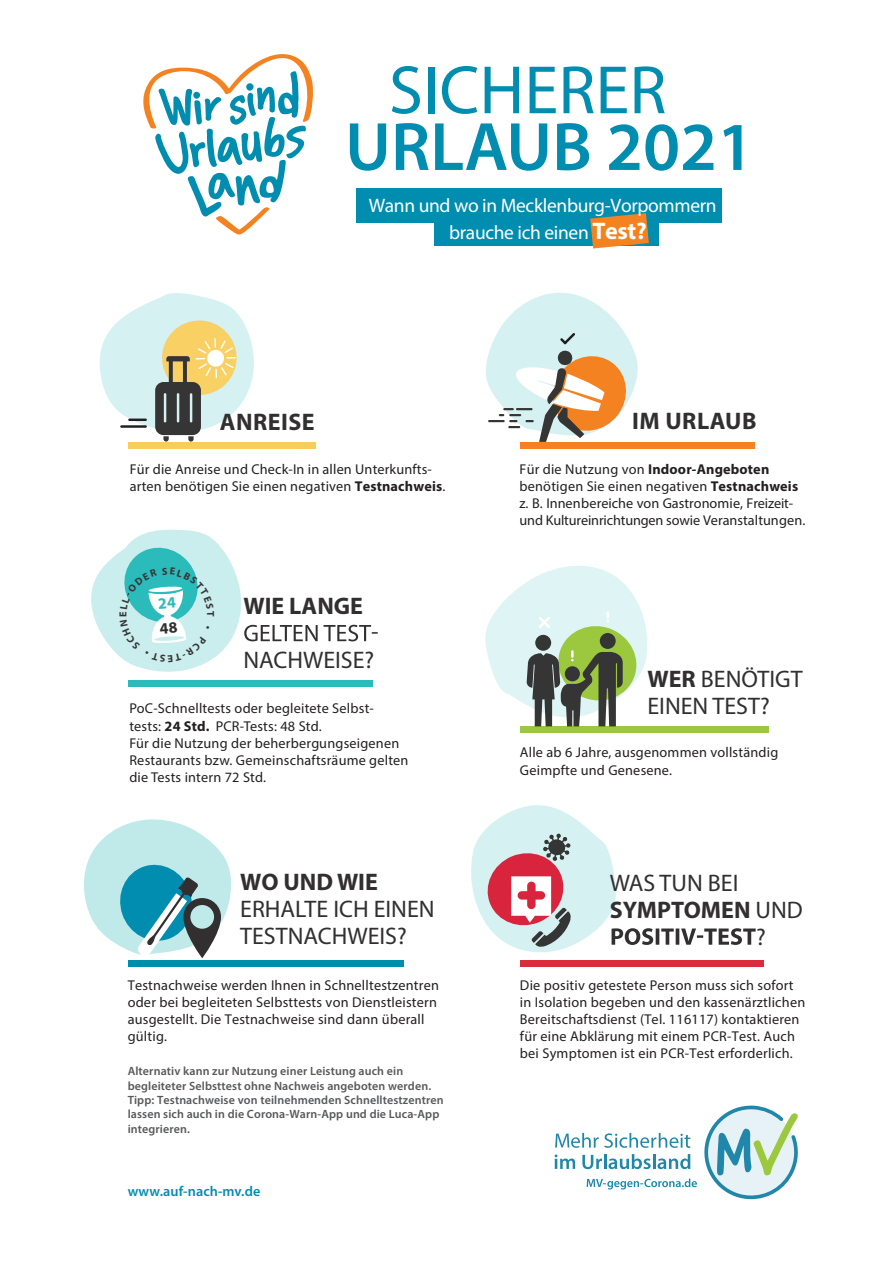
<style>
.page{position:relative;width:893px;height:1263px;background:#fff}
.page>*{position:absolute;margin:0;border:0;box-sizing:border-box;transform-origin:0 0}
.t1{font:600 69px "Myriad Pro";color:#008db0}
.t2{font:69px "Myriad Pro";color:#008db0}
.t3{font:24px/27px "Myriad Pro";color:#312f30}
.t4{font:700 24px "Myriad Pro";color:#312f30}
.t5{font:700 24px "Myriad Pro";letter-spacing:.02em;color:#312f30}
.t6{font:19.5px/27.2px "Myriad Pro";letter-spacing:-.015em;color:#fff;text-align:center}
.t7{font:14.25px/17.1px "Myriad Pro";letter-spacing:.015em;color:#231f20}
.t8{font:600 14.25px "Myriad Pro";letter-spacing:.005em;color:#008db0}
.t9{font:600 12px/14.4px "Myriad Pro";letter-spacing:.01em;color:#57585a}
.t10{font:700 10.2px "Myriad Pro";color:#363536}
.s1{font-weight:700;font-size:24px}
.s2{font-weight:700}
.s3{font-weight:400}
</style>
<div class="page">
<div style="left:357px;top:189px;width:365px;height:34px;background:#008db0"></div>
<div style="left:435px;top:212px;width:224px;height:34px;background:#008db0"></div>
<svg style="left:555px;top:1154px;width:20px;height:15px"></svg>
<svg style="left:582px;top:1154px;width:108px;height:15px"></svg>
<svg style="left:587px;top:1178px;width:110px;height:11px"></svg>
<svg style="left:555px;top:1133px;width:135px;height:15px"></svg>
<svg style="left:704px;top:1105px;width:94px;height:94px"></svg>
<div style="left:128px;top:442px;width:188px;height:6px;background:#facc5b"></div>
<div style="left:520px;top:726px;width:248px;height:7px;background:#9cc840"></div>
<div style="left:128px;top:680px;width:245px;height:7px;background:#2cbbbb"></div>
<div style="left:128px;top:960px;width:276px;height:6px;background:#008db0"></div>
<div style="left:520px;top:960px;width:243px;height:6px;background:#d82d3d"></div>
<svg style="left:485px;top:566px;width:162px;height:160px"></svg>
<svg style="left:471px;top:805px;width:285px;height:147px"></svg>
<svg style="left:100px;top:293px;width:154px;height:149px"></svg>
<div style="left:520px;top:442px;width:234px;height:6px;background:#f58220"></div>
<svg style="left:486px;top:293px;width:152px;height:149px"></svg>
<svg style="left:84px;top:819px;width:147px;height:139px"></svg>
<svg style="left:143px;top:54px;width:170px;height:181px"></svg>
<svg style="left:590px;top:213px;width:59px;height:35px"></svg>
<svg style="left:91px;top:530px;width:287px;height:142px"></svg>
<h1 class="t2" style="left:389px;top:48px;width:279px">SICHERER</h1>
<h1 class="t1" style="left:345px;top:103px;width:410px">URLAUB 2021</h1>
<h3 class="t6" style="left:369px;top:192px;width:350px">Wann und wo in Mecklenburg-Vorpommern brauche ich einen <span class="s1">Test?</span></h3>
<h2 class="t5" style="left:220px;top:406px;width:96px">ANREISE</h2>
<p class="t7" style="left:130px;top:461px;width:317px">Für die Anreise und Check-In in allen Unterkunfts&shy;arten benötigen Sie einen negativen <span class="s2">Testnachweis</span>.</p>
<h2 class="t4" style="left:243px;top:590px;width:121px">WIE LANGE</h2>
<h2 class="t3" style="left:243px;top:646px;width:132px">NACHWEISE?</h2>
<p class="t7" style="left:129px;top:700px;width:281px">PoC-Schnelltests oder begleitete Selbst&shy;tests: <span class="s2">24 Std.</span> PCR-Tests: 48 Std.<br>Für die Nutzung der beherbergungseigenen Restaurants bzw. Gemeinschaftsräume gelten die Tests intern 72 Std.</p>
<p class="t10" style="left:116px;top:617px;width:7px;rotate:-90deg">E</p>
<h2 class="t4" style="left:240px;top:866px;width:139px">WO UND WIE</h2>
<h2 class="t3" style="left:240px;top:895px;width:196px">ERHALTE ICH EINEN<br>TESTNACHWEIS?</h2>
<p class="t7" style="left:128px;top:976px;width:313px">Testnachweise werden Ihnen in Schnelltestzentren oder bei begleiteten Selbsttests von Dienstleistern ausgestellt. Die Testnachweise sind dann überall gültig.</p>
<p class="t9" style="left:128px;top:1063px;width:317px">Alternativ kann zur Nutzung einer Leistung auch ein begleiteter Selbsttest ohne Nachweis angeboten werden.<br>Tipp: Testnachweise von teilnehmenden Schnelltestzentren lassen sich auch in die Corona-Warn-App und die Luca-App integrieren.</p>
<p class="t8" style="left:128px;top:1182px;width:134px">www.auf-nach-mv.de</p>
<h2 class="t5" style="left:632px;top:405px;width:126px">IM URLAUB</h2>
<p class="t7" style="left:519px;top:461px;width:287px">Für die Nutzung von <span class="s2">Indoor-Angeboten </span>benötigen Sie einen negativen <span class="s2">Testnachweis </span>z. B. Innenbereiche von Gastronomie, Freizeit&shy;und Kultureinrichtungen sowie Veranstaltungen.</p>
<h2 class="t3" style="left:647px;top:665px;width:157px"><span class="s2">WER</span> BENÖTIGT<br>EINEN TEST?</h2>
<p class="t7" style="left:520px;top:744px;width:260px">Alle ab 6 Jahre, ausgenommen vollständig<br>Geimpfte und Genesene.</p>
<h2 class="t3" style="left:610px;top:869px;width:130px">WAS TUN BEI</h2>
<h2 class="t4" style="left:610px;top:894px;width:194px">SYMPTOMEN <span class="s3">UND</span></h2>
<h2 class="t3" style="left:756px;top:923px;width:11px">?</h2>
<p class="t7" style="left:520px;top:976px;width:287px">Die positiv getestete Person muss sich sofort in Isolation begeben und den kassenärztlichen Bereitschaftsdienst (Tel. 116117) kontaktieren für eine Abklärung mit einem PCR-Test. Auch bei Symptomen ist ein PCR-Test erforderlich.</p>
</div>
